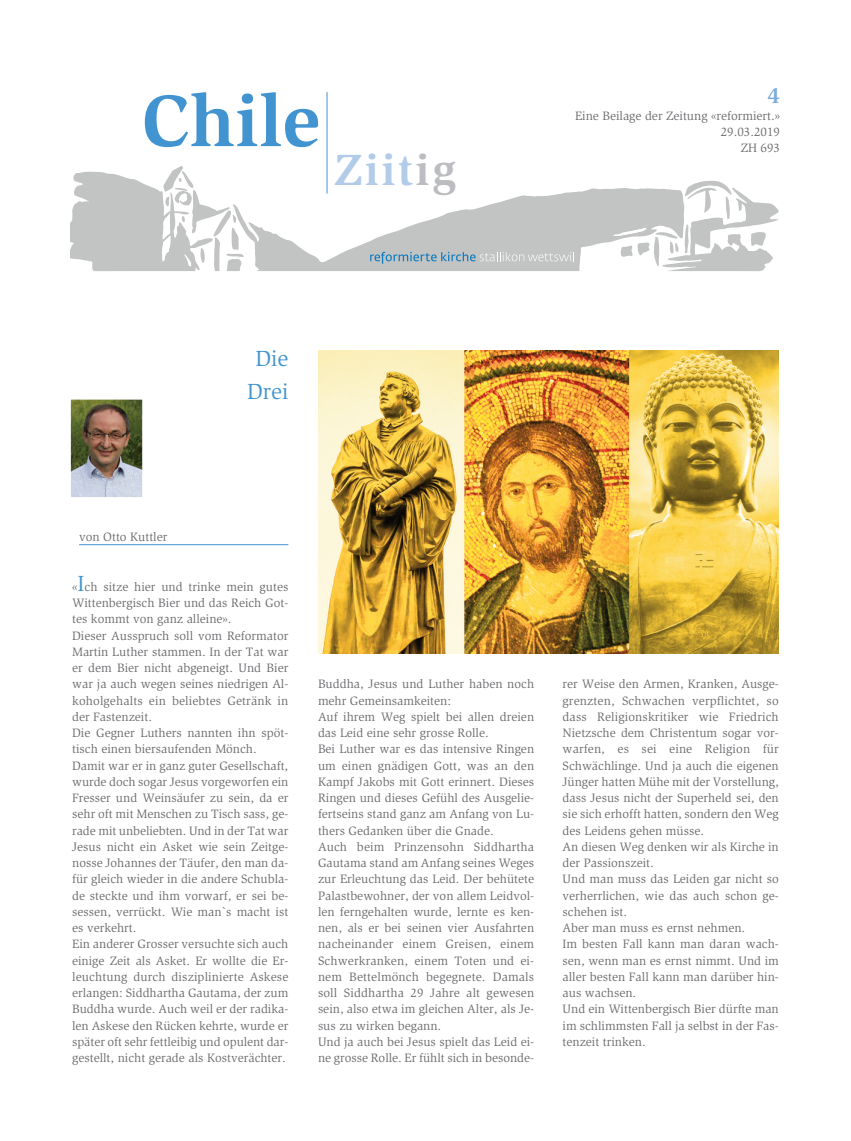
<style>
.page{position:relative;width:851px;height:1141px;background:#fff}
.page>*{position:absolute;margin:0;border:0;box-sizing:border-box;transform-origin:0 0}
.t1{font:700 75px "Slimbach Std";color:#4194d0}
.t2{font:700 45px "Slimbach Std";letter-spacing:.055em;color:#b2cbe9}
.t3{font:22.5px/32.5px "Slimbach Std";color:#4194d0;text-align:center}
.t4{font:700 22.5px "Slimbach Std";color:#7daddc}
.t5{font:12.5px/16.2px "Slimbach Std";color:#6c6d70}
.s1{color:#bcbdc0}
.s2{font-size:22.5px;color:#4194d0}
</style>
<div class="page">
<img style="left:72px;top:401px;width:69px;height:95px">
<div style="left:63px;top:392px;width:87px;height:113px;border:8px solid #fff"></div>
<hr style="left:79px;top:544px;width:209px;height:1px;background:#4194d0">
<img style="left:318px;top:350px;width:460px;height:303px">
<hr style="left:327px;top:92px;width:1px;height:102px;background:#4194d0">
<svg style="left:71px;top:166px;width:707px;height:105px"></svg>
<h1 class="t1" style="left:142px;top:92px;width:179px">Chile</h1>
<h2 class="t2" style="left:334px;top:152px;width:124px">Ziit<span class="s1">ig</span></h2>
<h3 class="t3" style="left:247px;top:344px;width:43px">Die<br>Drei</h3>
<h3 class="t4" style="left:767px;top:87px;width:14px">4</h3>
<p class="t5" style="left:575px;top:108px;width:206px;text-align:right">Eine Beilage der Zeitung «reformiert.»<br>29.03.2019<br>ZH 693</p>
<p class="t5" style="left:79px;top:529px;width:90px">von Otto Kuttler</p>
<p class="t5" style="left:72px;top:579px;width:218px">«<span class="s2">I</span>ch sitze hier und trinke mein gutes Wittenbergisch Bier und das Reich Got&shy;tes kommt von ganz alleine».<br>Dieser Ausspruch soll vom Reformator Martin Luther stammen. In der Tat war er dem Bier nicht abgeneigt. Und Bier war ja auch wegen seines niedrigen Al&shy;koholgehalts ein beliebtes Getränk in der Fastenzeit.<br>Die Gegner Luthers nannten ihn spöt&shy;tisch einen biersaufenden Mönch.<br>Damit war er in ganz guter Gesellschaft, wurde doch sogar Jesus vorgeworfen ein Fresser und Weinsäufer zu sein, da er sehr oft mit Menschen zu Tisch sass, ge&shy;rade mit unbeliebten. Und in der Tat war Jesus nicht ein Asket wie sein Zeitge&shy;nosse Johannes der Täufer, den man da&shy;für gleich wieder in die andere Schubla&shy;de steckte und ihm vorwarf, er sei be&shy;sessen, verrückt. Wie man`s macht ist es verkehrt.<br>Ein anderer Grosser versuchte sich auch einige Zeit als Asket. Er wollte die Er&shy;leuchtung durch disziplinierte Askese erlangen: Siddhartha Gautama, der zum Buddha wurde. Auch weil er der radika&shy;len Askese den Rücken kehrte, wurde er später oft sehr fettleibig und opulent dar&shy;gestellt, nicht gerade als Kostverächter.</p>
<p class="t5" style="left:318px;top:677px;width:218px">Buddha, Jesus und Luther haben noch mehr Gemeinsamkeiten:<br>Auf ihrem Weg spielt bei allen dreien das Leid eine sehr grosse Rolle.<br>Bei Luther war es das intensive Ringen um einen gnädigen Gott, was an den Kampf Jakobs mit Gott erinnert. Dieses Ringen und dieses Gefühl des Ausgelie&shy;fertseins stand ganz am Anfang von Lu&shy;thers Gedanken über die Gnade.<br>Auch beim Prinzensohn Siddhartha Gautama stand am Anfang seines Weges zur Erleuchtung das Leid. Der behütete Palastbewohner, der von allem Leidvol&shy;len ferngehalten wurde, lernte es ken&shy;nen, als er bei seinen vier Ausfahrten nacheinander einem Greisen, einem Schwerkranken, einem Toten und ei&shy;nem Bettelmönch begegnete. Damals soll Siddhartha 29 Jahre alt gewesen sein, also etwa im gleichen Alter, als Je&shy;sus zu wirken begann.<br>Und ja auch bei Jesus spielt das Leid ei&shy;ne grosse Rolle. Er fühlt sich in besonde-</p>
<p class="t5" style="left:562px;top:677px;width:218px">rer Weise den Armen, Kranken, Ausge&shy;grenzten, Schwachen verpflichtet, so dass Religionskritiker wie Friedrich<br>Nietzsche dem Christentum sogar vor&shy;warfen, es sei eine Religion für<br>Schwächlinge. Und ja auch die eigenen<br>Jünger hatten Mühe mit der Vorstellung, dass Jesus nicht der Superheld sei, den sie sich erhofft hatten, sondern den Weg des Leidens gehen müsse.<br>An diesen Weg denken wir als Kirche in der Passionszeit.<br>Und man muss das Leiden gar nicht so verherrlichen, wie das auch schon ge&shy;schehen ist.<br>Aber man muss es ernst nehmen.<br>Im besten Fall kann man daran wach&shy;sen, wenn man es ernst nimmt. Und im aller besten Fall kann man darüber hin&shy;aus wachsen.<br>Und ein Wittenbergisch Bier dürfte man im schlimmsten Fall ja selbst in der Fas&shy;tenzeit trinken.</p>
</div>
